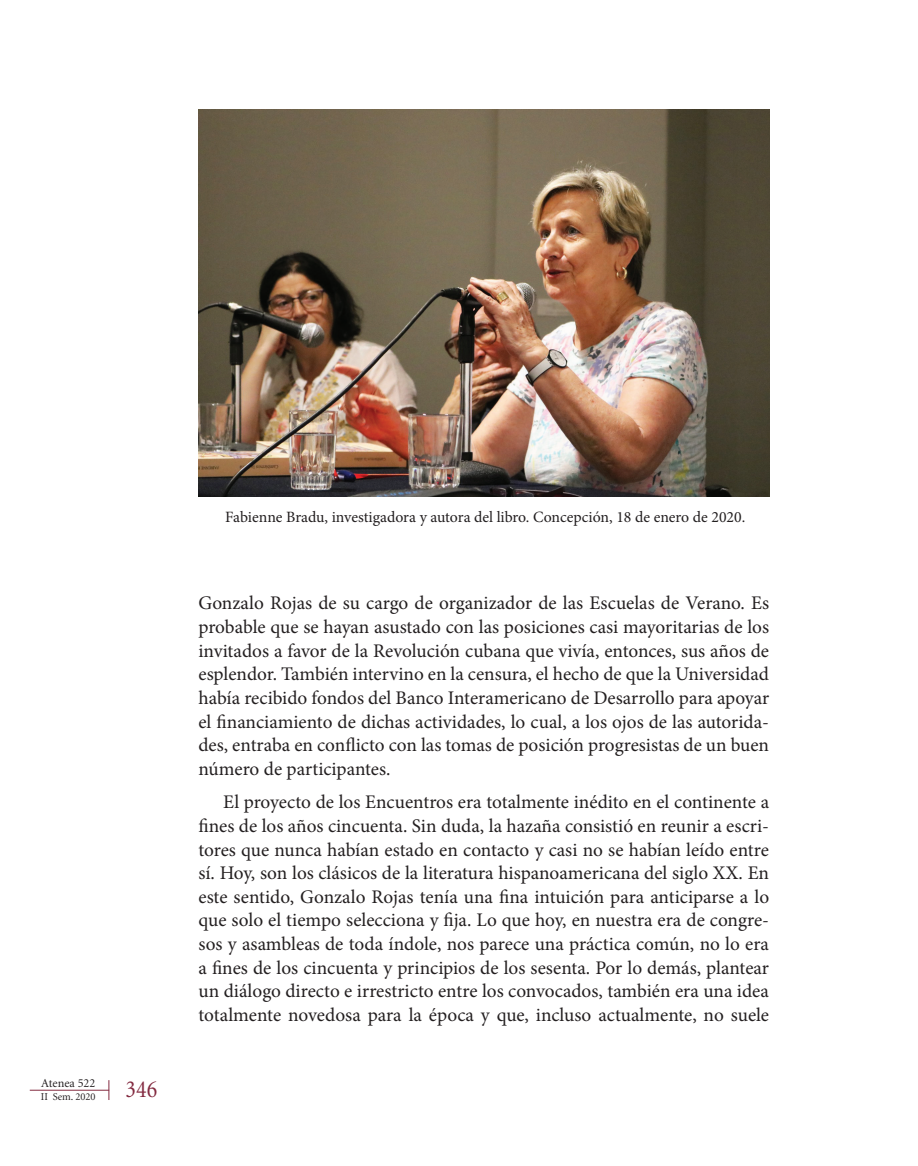
<style>
.page{position:relative;width:918px;height:1166px;background:#fff}
.page>*{position:absolute;margin:0;border:0;box-sizing:border-box;transform-origin:0 0}
.t1{font:24.5px "Minion";color:#832a40;scale:.9 1}
.t2{font:19.25px/23.6px "Minion Pro";letter-spacing:-.01em;color:#231f20;text-align:justify}
.t3{font:15.75px "Minion Pro";color:#231f20}
.t4{font:12.25px "Minion";color:#231f20}
.t5{font:10.5px "Minion";color:#231f20}
</style>
<div class="page">
<hr style="left:30px;top:1090px;width:79px;height:1px;background:#832a40">
<svg style="left:109px;top:1080px;width:1px;height:20px"></svg>
<img style="left:198px;top:109px;width:571px;height:387px">
<p class="t4" style="left:41px;top:1077px;width:56px">Atenea 522</p>
<p class="t5" style="left:41px;top:1091px;width:56px">II Sem. 2020</p>
<p class="t1" style="left:126px;top:1077px;width:37px">346</p>
<p class="t3" style="left:225px;top:506px;width:521px">Fabienne Bradu, investigadora y autora del libro. Concepción, 18 de enero de 2020.</p>
<p class="t2" style="left:198px;top:591px;width:572px">Gonzalo Rojas de su cargo de organizador de las Escuelas de Verano. Es probable que se hayan asustado con las posiciones casi mayoritarias de los invitados a favor de la Revolución cubana que vivía, entonces, sus años de esplendor. También intervino en la censura, el hecho de que la Universidad había recibido fondos del Banco Interamericano de Desarrollo para apoyar el financiamiento de dichas actividades, lo cual, a los ojos de las autorida&shy;des, entraba en conflicto con las tomas de posición progresistas de un buen número de participantes.</p>
<p class="t2" style="left:198px;top:790px;width:572px;text-indent:25px">El proyecto de los Encuentros era totalmente inédito en el continente a fines de los años cincuenta. Sin duda, la hazaña consistió en reunir a escri&shy;tores que nunca habían estado en contacto y casi no se habían leído entre sí. Hoy, son los clásicos de la literatura hispanoamericana del siglo XX. En este sentido, Gonzalo Rojas tenía una fina intuición para anticiparse a lo que solo el tiempo selecciona y fija. Lo que hoy, en nuestra era de congre&shy;sos y asambleas de toda índole, nos parece una práctica común, no lo era a fines de los cincuenta y principios de los sesenta. Por lo demás, plantear un diálogo directo e irrestricto entre los convocados, también era una idea totalmente novedosa para la época y que, incluso actualmente, no suele</p>
</div>
